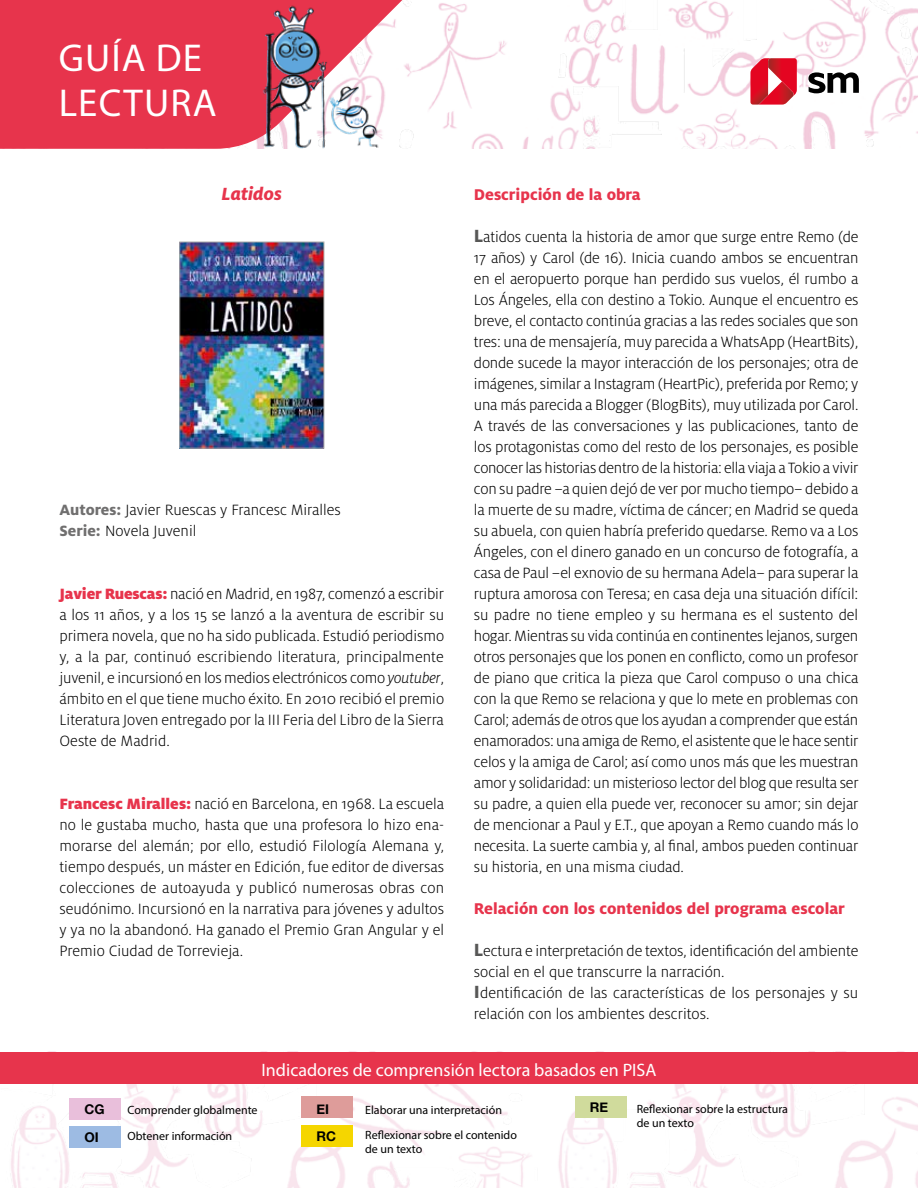
<style>
.page{position:relative;width:918px;height:1188px;background:#fff}
.page>*{position:absolute;margin:0;border:0;box-sizing:border-box;transform-origin:0 0}
.t1{font:39px/45px "Myriad Pro";letter-spacing:.03em;color:#fff}
.t2{font:italic 800 19.5px "Milo Pro";color:#e7344c}
.t3{font:18px "Myriad Pro";color:#fff}
.t4{font:800 17.25px "Milo Pro";color:#e7344c}
.t5{font:300 16.5px/21px "Milo Pro";color:#000;text-align:justify}
.t6{font:700 13.35px "Helvetica Neue";color:#000}
.t7{font:12px/25.2px "Myriad Pro";color:#000}
.s1{font-weight:800;color:#706f6f}
.s2{font-weight:900;color:#e7344c}
.s3{font-style:italic}
.s4{font-weight:800;font-size:19.5px;color:#575756}
</style>
<div class="page">
<img style="left:427px;top:0;width:490px;height:149px">
<svg style="left:0;top:0;width:427px;height:149px;background:#ea5165"></svg>
<svg style="left:917px;top:8px;width:1px;height:126px"></svg>
<img style="left:0;top:1083px;width:918px;height:105px">
<div style="left:0;top:1052px;width:918px;height:31px;background:#e7344c"></div>
<div style="left:70px;top:1098px;width:51px;height:21px;background:#e9bfdb"></div>
<div style="left:302px;top:1097px;width:51px;height:21px;background:#de9c9a"></div>
<div style="left:70px;top:1127px;width:51px;height:21px;background:#9dbbe3"></div>
<div style="left:302px;top:1125px;width:51px;height:22px;background:#f5d600"></div>
<div style="left:575px;top:1097px;width:51px;height:21px;background:#d0db9c"></div>
<img style="left:242px;top:0;width:144px;height:149px">
<svg style="left:808px;top:72px;width:51px;height:21px"></svg>
<svg style="left:750px;top:58px;width:47px;height:47px;background:#df3849"></svg>
<img style="left:181px;top:244px;width:141px;height:203px">
<div style="left:179px;top:242px;width:145px;height:207px;border:1px solid #a8a8a7"></div>
<h1 class="t1" style="left:59px;top:35px;width:159px">GUÍA DE<br>LECTURA</h1>
<p class="t2" style="left:222px;top:182px;width:62px">Latidos</p>
<p class="t5" style="left:60px;top:499px;width:283px"><span class="s1">Autores:</span> Javier Ruescas y Francesc Miralles<br><span class="s1">Serie:</span> Novela Juvenil</p>
<p class="t5" style="left:60px;top:583px;width:386px"><span class="s2">Javier Ruescas:</span> nació en Madrid, en 1987, comenzó a escribir a los 11 años, y a los 15 se lanzó a la aventura de escribir su primera novela, que no ha sido publicada. Estudió periodismo y, a la par, continuó escribiendo literatura, principalmente juvenil, e incursionó en los medios electrónicos como <span class="s3">youtuber</span>, ámbito en el que tiene mucho éxito. En 2010 recibió el premio Literatura Joven entregado por la III Feria del Libro de la Sierra Oeste de Madrid.</p>
<p class="t5" style="left:60px;top:793px;width:386px"><span class="s2">Francesc Miralles:</span> nació en Barcelona, en 1968. La escuela no le gustaba mucho, hasta que una profesora lo hizo ena&shy;morarse del alemán; por ello, estudió Filología Alemana y, tiempo después, un máster en Edición, fue editor de diversas colecciones de autoayuda y publicó numerosas obras con seudónimo. Incursionó en la narrativa para jóvenes y adultos y ya no la abandonó. Ha ganado el Premio Gran Angular y el Premio Ciudad de Torrevieja.</p>
<p class="t4" style="left:474px;top:184px;width:168px">Descripción de la obra</p>
<p class="t5" style="left:474px;top:226px;width:386px"><span class="s4">L</span>atidos cuenta la historia de amor que surge entre Remo (de 17 años) y Carol (de 16). Inicia cuando ambos se encuentran en el aeropuerto porque han perdido sus vuelos, él rumbo a Los Ángeles, ella con destino a Tokio. Aunque el encuentro es breve, el contacto continúa gracias a las redes sociales que son tres: una de mensajería, muy parecida a WhatsApp (HeartBits), donde sucede la mayor interacción de los personajes; otra de imágenes, similar a Instagram (HeartPic), preferida por Remo; y una más parecida a Blogger (BlogBits), muy utilizada por Carol.<br>A través de las conversaciones y las publicaciones, tanto de los protagonistas como del resto de los personajes, es posible conocer las historias dentro de la historia: ella viaja a Tokio a vivir con su padre –a quien dejó de ver por mucho tiempo– debido a la muerte de su madre, víctima de cáncer; en Madrid se queda su abuela, con quien habría preferido quedarse. Remo va a Los Ángeles, con el dinero ganado en un concurso de fotografía, a casa de Paul –el exnovio de su hermana Adela– para superar la ruptura amorosa con Teresa; en casa deja una situación difícil: su padre no tiene empleo y su hermana es el sustento del hogar. Mientras su vida continúa en continentes lejanos, surgen otros personajes que los ponen en conflicto, como un profesor de piano que critica la pieza que Carol compuso o una chica con la que Remo se relaciona y que lo mete en problemas con Carol; además de otros que los ayudan a comprender que están enamorados: una amiga de Remo, el asistente que le hace sentir celos y la amiga de Carol; así como unos más que les muestran amor y solidaridad: un misterioso lector del blog que resulta ser su padre, a quien ella puede ver, reconocer su amor; sin dejar de mencionar a Paul y E.T., que apoyan a Remo cuando más lo necesita. La suerte cambia y, al final, ambos pueden continuar su historia, en una misma ciudad.</p>
<p class="t4" style="left:474px;top:898px;width:372px">Relación con los contenidos del programa escolar</p>
<p class="t5" style="left:474px;top:940px;width:386px;text-align:left"><span class="s4">L</span>ectura e interpretación de textos, identificación del ambiente social en el que transcurre la narración.<br><span class="s4">I</span>dentificación de las características de los personajes y su relación con los ambientes descritos.</p>
<p class="t3" style="left:262px;top:1059px;width:396px">Indicadores de comprensión lectora basados en PISA</p>
<p class="t6" style="left:84px;top:1099px;width:22px">CG</p>
<p class="t6" style="left:317px;top:1099px;width:14px">EI</p>
<p class="t6" style="left:84px;top:1127px;width:16px">OI</p>
<p class="t6" style="left:317px;top:1126px;width:21px">RC</p>
<p class="t7" style="left:128px;top:1097px;width:132px">Comprender globalmente</p>
<p class="t7" style="left:365px;top:1097px;width:153px">Elaborar una interpretación<br>Reflexionar sobre el contenido</p>
<p class="t7" style="left:365px;top:1136px;width:59px">de un texto</p>
<p class="t7" style="left:128px;top:1123px;width:106px">Obtener información</p>
<p class="t6" style="left:590px;top:1097px;width:20px">RE</p>
<p class="t7" style="left:637px;top:1101px;width:153px;line-height:14.4px">Reflexionar sobre la estructura de un texto</p>
</div>
